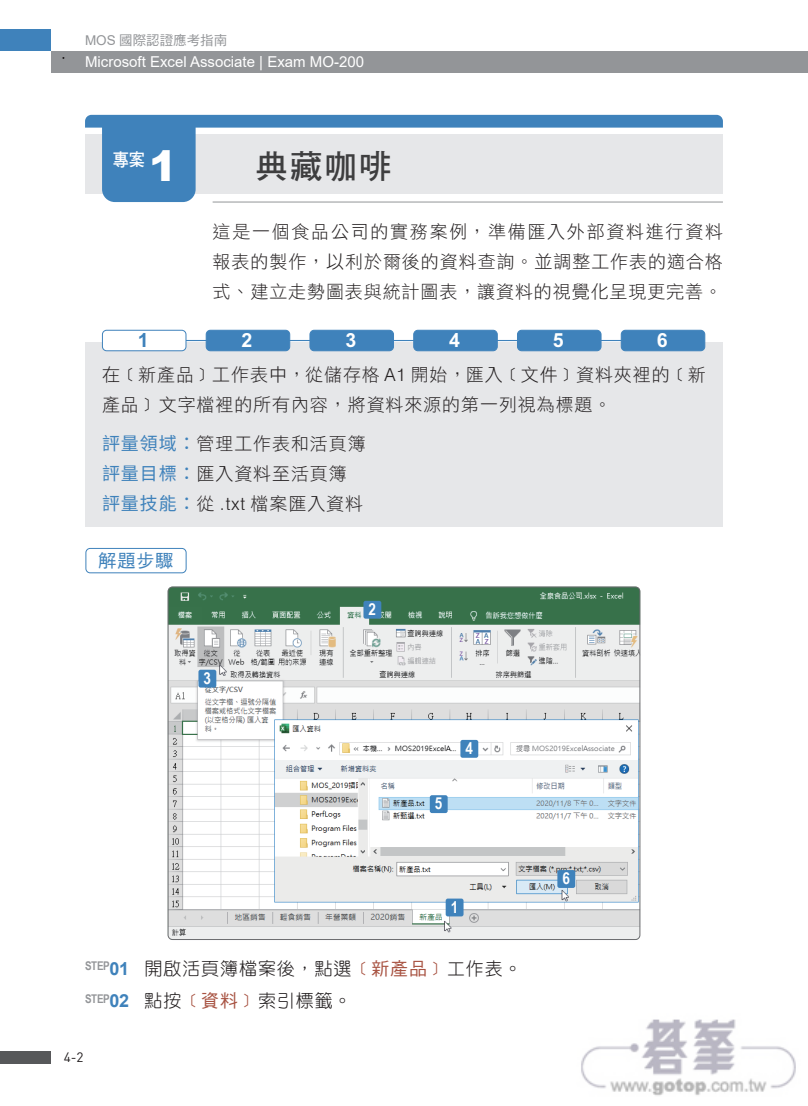
<style>
.page{position:relative;width:808px;height:1106px;background:#fff}
.page>*{position:absolute;margin:0;border:0;box-sizing:border-box;transform-origin:0 0}
.t1{font:900 42px "Arial";color:#fff}
.t2{font:33px "DF Hei Std W7";color:#3e3e3f}
.t3{font:700 19.5px "Arial";color:#fff}
.t4{font:700 19.5px "Arial";color:#3f82bb}
.t5{font:18px/30px "DF Hei Std W3";letter-spacing:.05em;color:#231f20}
.t6{font:18px/32.1px "DF Yuan Std W3";letter-spacing:.05em;color:#231f20}
.t7{font:18px "DF Hei Std W5";color:#3f82bb}
.t8{font:18px "DF Hei Std W7";color:#fff;scale:.9 1}
.t9{font:700 16.5px "Arial Narrow";color:#fff}
.t10{font:15px "Arial";color:#fff}
.t11{font:13.5px "DF Hei Std W5";color:#939598}
.t12{font:13.5px "DIN";color:#231f20}
.s1{font-family:"Arial"}
.s2{font-family:"Swiss 721 BT";font-weight:300}
.s3{font-family:"Source Han Sans TC";color:#3f82bb}
.s4{font-family:"Arial";font-weight:700;color:#3f82bb}
.s5{font-family:"DF Hei Std W5";color:#a85342}
</style>
<div class="page">
<div style="left:51px;top:51px;width:757px;height:21px;background:#939598"></div>
<div style="left:0;top:30px;width:51px;height:21px;background:#3f82bb"></div>
<div style="left:0;top:1050px;width:51px;height:13px;background:#57585a"></div>
<svg style="left:85px;top:115px;width:638px;height:87px;background:#bccedf"></svg>
<hr style="left:213px;top:202px;width:510px;height:1px;background:#939598">
<div style="left:86px;top:548px;width:100px;height:25px;border:1px solid #3f82bb;border-radius:4px"></div>
<div style="left:85px;top:342px;width:638px;height:185px;background:#e6e7e9"></div>
<hr style="left:103px;top:340px;width:601px;height:1px;background:#3f82bb">
<div style="left:102px;top:330px;width:84px;height:21px;background:#fff;border-radius:4px"></div>
<div style="left:102px;top:330px;width:84px;height:21px;border:1px solid #3f82bb;border-radius:4px"></div>
<div style="left:206px;top:330px;width:84px;height:21px;background:#3f82bb;border-radius:4px"></div>
<div style="left:206px;top:330px;width:84px;height:21px;border:1px solid #3f82bb;border-radius:4px"></div>
<div style="left:310px;top:330px;width:83px;height:21px;background:#3f82bb;border-radius:4px"></div>
<div style="left:310px;top:330px;width:84px;height:21px;border:1px solid #3f82bb;border-radius:4px"></div>
<div style="left:414px;top:330px;width:83px;height:21px;background:#3f82bb;border-radius:4px"></div>
<div style="left:413px;top:330px;width:85px;height:21px;border:1px solid #3f82bb;border-radius:4px"></div>
<div style="left:517px;top:330px;width:84px;height:21px;background:#3f82bb;border-radius:4px"></div>
<div style="left:517px;top:330px;width:84px;height:21px;border:1px solid #3f82bb;border-radius:4px"></div>
<div style="left:621px;top:330px;width:84px;height:21px;background:#3f82bb;border-radius:4px"></div>
<div style="left:621px;top:330px;width:84px;height:21px;border:1px solid #3f82bb;border-radius:4px"></div>
<img style="left:168px;top:587px;width:472px;height:352px">
<div style="left:446px;top:898px;width:17px;height:18px;background:#3f82bb;border-radius:2px"></div>
<div style="left:557px;top:870px;width:18px;height:18px;background:#3f82bb;border-radius:2px"></div>
<div style="left:363px;top:601px;width:18px;height:17px;background:#3f82bb;border-radius:2px"></div>
<div style="left:198px;top:669px;width:18px;height:18px;background:#3f82bb;border-radius:2px"></div>
<div style="left:460px;top:740px;width:18px;height:17px;background:#3f82bb;border-radius:2px"></div>
<div style="left:430px;top:795px;width:18px;height:18px;background:#3f82bb;border-radius:2px"></div>
<img style="left:581px;top:1019px;width:215px;height:77px">
<p class="t11" style="left:85px;top:33px;width:144px"><span class="s1">MOS</span> 國際認證應考指南</p>
<p class="t10" style="left:85px;top:51px;width:280px">Microsoft Excel Associate | Exam MO-200</p>
<p class="t8" style="left:113px;top:150px;width:37px">專案</p>
<h1 class="t1" style="left:149px;top:135px;width:30px">1</h1>
<h2 class="t2" style="left:255px;top:148px;width:138px">典藏咖啡</h2>
<p class="t5" style="left:213px;top:216px;width:512px;text-align:justify">這是一個食品公司的實務案例，準備匯入外部資料進行資料報表的製作，以利於爾後的資料查詢。並調整工作表的適合格式、建立走勢圖表與統計圖表，讓資料的視覺化呈現更完善。</p>
<p class="t4" style="left:138px;top:329px;width:12px">1</p>
<p class="t3" style="left:242px;top:329px;width:12px">2</p>
<p class="t3" style="left:345px;top:329px;width:12px">3</p>
<p class="t3" style="left:449px;top:329px;width:12px">4</p>
<p class="t3" style="left:553px;top:329px;width:12px">5</p>
<p class="t3" style="left:657px;top:329px;width:12px">6</p>
<p class="t5" style="left:102px;top:359px;width:605px">在﹝新產品﹞工作表中，從儲存格 <span class="s2">A1</span> 開始，匯入﹝文件﹞資料夾裡的﹝新產品﹞文字檔裡的所有內容，將資料來源的第一列視為標題。</p>
<p class="t5" style="left:102px;top:428px;width:265px"><span class="s3">評量領域：</span>管理工作表和活頁簿<span class="s3">評量目標：</span>匯入資料至活頁簿<span class="s3">評量技能：</span>從 <span class="s2">.txt</span> 檔案匯入資料</p>
<p class="t7" style="left:99px;top:551px;width:76px">解題步驟</p>
<p class="t9" style="left:204px;top:665px;width:9px">3</p>
<p class="t9" style="left:369px;top:596px;width:9px">2</p>
<p class="t9" style="left:435px;top:791px;width:9px">5</p>
<p class="t9" style="left:466px;top:735px;width:9px">4</p>
<p class="t9" style="left:451px;top:894px;width:9px">1</p>
<p class="t6" style="left:85px;top:952px;width:438px"><sup>STEP</sup><span class="s4">01</span> 開啟活頁簿檔案後，點選<span class="s5">﹝新產品﹞</span>工作表。<br><sup>STEP</sup><span class="s4">02</span> 點按<span class="s5">﹝資料﹞</span>索引標籤。</p>
<p class="t12" style="left:64px;top:1048px;width:21px">4-2</p>
<p class="t9" style="left:562px;top:866px;width:9px">6</p>
</div>
